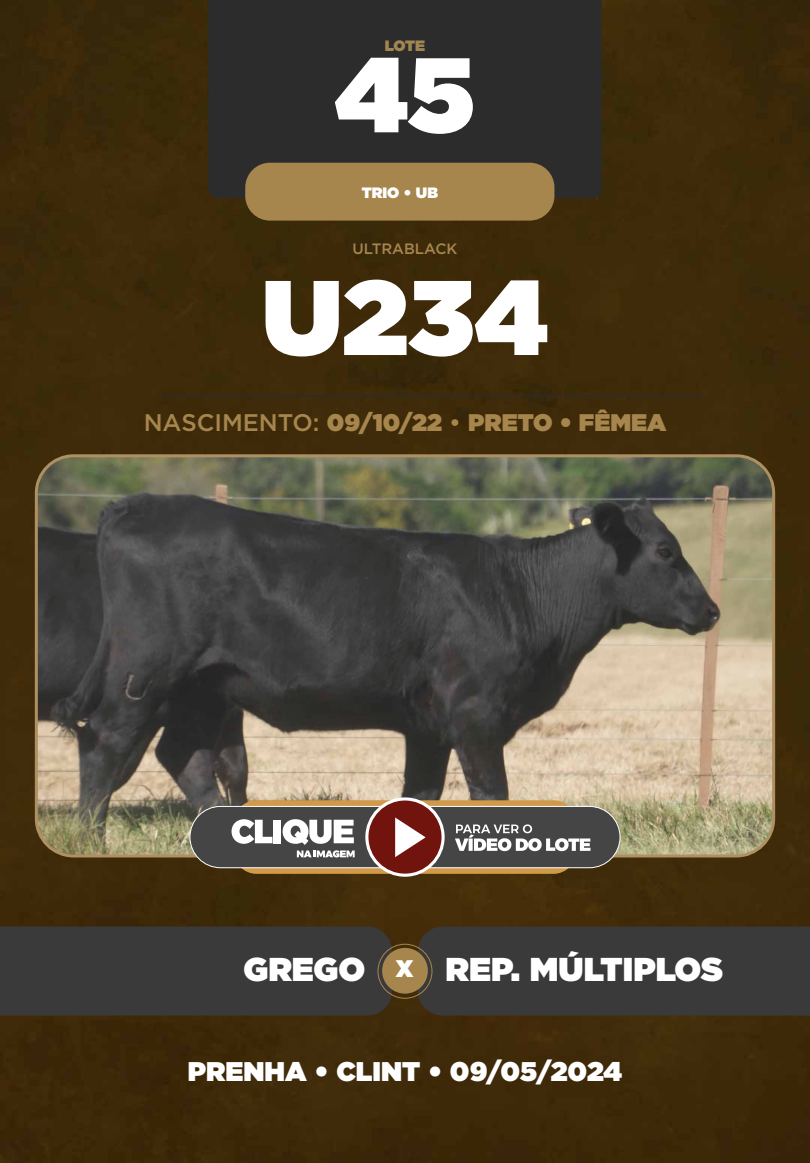
<style>
.page{position:relative;width:810px;height:1163px;background:#fff}
.page>*{position:absolute;margin:0;border:0;box-sizing:border-box;transform-origin:0 0}
.t1{font:900 105.75px "Gotham";color:#fff}
.t2{font:900 33px "Gotham";color:#fff}
.t3{font:900 27px "Gotham";color:#fff}
.t4{font:900 24px "Gotham";color:#a7864e}
.t5{font:500 15px "Gotham";color:#a7864e}
.t6{font:900 15px "Gotham";color:#fff}
.t7{font:900 15px "Gotham";color:#a18552}
.s1{font-weight:500}
.s2{font-size:24px}
</style>
<div class="page">
<div style="left:0;top:0;width:810px;height:1162px;background:#3f2b0a"></div>
<div style="left:208px;top:0;width:394px;height:198px;background:#2c2c2c"></div>
<img style="left:36px;top:456px;width:738px;height:400px">
<div style="left:35px;top:454px;width:740px;height:403px;border:3px solid #ae9062;border-radius:37px"></div>
<div style="left:245px;top:163px;width:309px;height:58px;background:#a7864e;border-radius:25px"></div>
<hr style="left:158px;top:395px;width:544px;height:2px;background:#2c2c2c">
<div style="left:418px;top:926px;width:392px;height:89px;background:#3a3a3a"></div>
<div style="left:0;top:926px;width:392px;height:89px;background:#3a3a3a"></div>
<div style="left:382px;top:947px;width:46px;height:46px;background:#a7864e;border-radius:50%"></div>
<div style="left:378px;top:943px;width:54px;height:55px;border:1px solid #a7864e;border-radius:50%"></div>
<svg style="left:234px;top:800px;width:342px;height:73px;background:#d19d53"></svg>
<div style="left:190px;top:806px;width:430px;height:61px;background:#454545;border-radius:31px"></div>
<div style="left:190px;top:806px;width:430px;height:62px;border:1px solid #fff;border-radius:31px"></div>
<div style="left:367px;top:799px;width:76px;height:76px;background:#70140d;border-radius:50%"></div>
<svg style="left:395px;top:817px;width:31px;height:40px"></svg>
<div style="left:365px;top:797px;width:80px;height:79px;border:3px solid #fff;border-radius:50%"></div>
<svg style="left:232px;top:819px;width:40px;height:24px"></svg>
<div style="left:274px;top:819px;width:7px;height:24px;background:#fff"></div>
<svg style="left:283px;top:819px;width:72px;height:38px"></svg>
<svg style="left:455px;top:824px;width:135px;height:27px"></svg>
<p class="t7" style="left:385px;top:35px;width:42px">LOTE</p>
<h1 class="t1" style="left:335px;top:19px;width:141px">45</h1>
<p class="t6" style="left:362px;top:181px;width:78px">TRIO • UB</p>
<p class="t5" style="left:353px;top:239px;width:106px">ULTRABLACK</p>
<h1 class="t1" style="left:262px;top:242px;width:288px">U234</h1>
<p class="t4" style="left:144px;top:405px;width:524px"><span class="s1">NASCIMENTO:</span> 09/10/22 <span class="s1">•</span> PRETO • FÊMEA</p>
<h2 class="t2" style="left:243px;top:945px;width:481px">GREGO <span class="s2">X</span> REP. MÚLTIPLOS</h2>
<p class="t3" style="left:188px;top:1051px;width:436px">PRENHA • CLINT • 09/05/2024</p>
</div>
